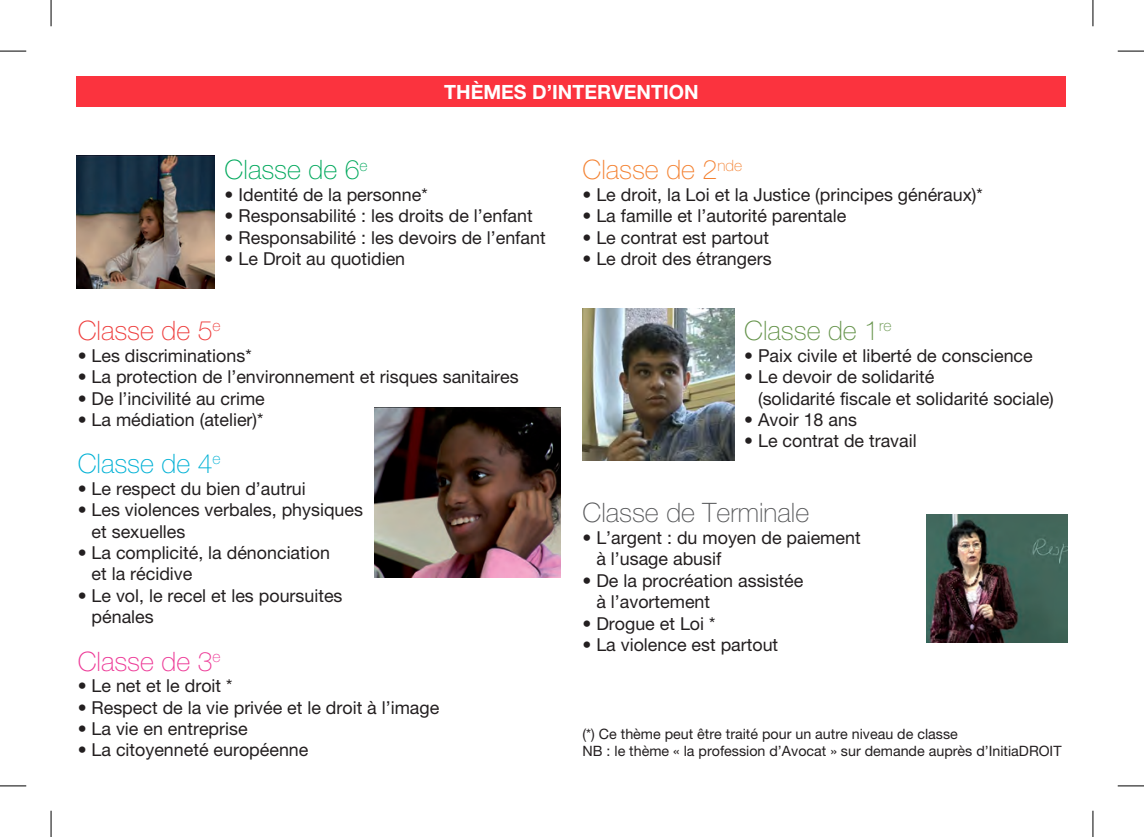
<style>
.page{position:relative;width:1144px;height:837px;background:#fff}
.page>*{position:absolute;margin:0;border:0;box-sizing:border-box;transform-origin:0 0}
.t1{font:100 26.78px "Helvetica Neue LT";color:#57585a}
.t2{font:100 26.78px "Helvetica Neue LT";color:#f48232}
.t3{font:100 26.78px "Helvetica Neue LT";color:#65934a}
.t4{font:100 26.78px "Helvetica Neue LT";color:#00a85c}
.t5{font:100 26.78px "Helvetica Neue LT";color:#ee3d3c}
.t6{font:100 26.78px "Helvetica Neue LT";color:#00b1d5}
.t7{font:100 26.78px "Helvetica Neue LT";color:#ed3896}
.t8{font:700 19.6px "Helvetica Neue LT";color:#fff}
.t9{font:17.85px/21.3px "Helvetica Neue LT";color:#231f20}
.t10{font:14.35px/17.2px "Helvetica Neue LT";color:#231f20}
</style>
<div class="page">
<div style="left:76px;top:76px;width:990px;height:30px;background:#fb333e"></div>
<img style="left:375px;top:407px;width:186px;height:170px">
<img style="left:582px;top:308px;width:152px;height:152px">
<img style="left:927px;top:514px;width:140px;height:128px">
<img style="left:76px;top:155px;width:139px;height:133px">
<svg style="left:0;top:51px;width:26px;height:1px"></svg>
<svg style="left:1118px;top:51px;width:26px;height:1px"></svg>
<svg style="left:0;top:785px;width:26px;height:1px"></svg>
<svg style="left:1118px;top:785px;width:26px;height:1px"></svg>
<svg style="left:51px;top:0;width:1px;height:26px"></svg>
<svg style="left:51px;top:810px;width:1px;height:26px"></svg>
<svg style="left:1092px;top:0;width:1px;height:26px"></svg>
<svg style="left:1092px;top:810px;width:1px;height:26px"></svg>
<p class="t8" style="left:444px;top:80px;width:256px">THÈMES D’INTERVENTION</p>
<h1 class="t4" style="left:225px;top:154px;width:145px">Classe de 6<sup>e</sup></h1>
<p class="t9" style="left:225px;top:183px;width:204px">• Identité de la personne*</p>
<p class="t9" style="left:225px;top:205px;width:310px">• Responsabilité : les droits de l’enfant</p>
<p class="t9" style="left:225px;top:226px;width:322px">• Responsabilité : les devoirs de l’enfant</p>
<p class="t9" style="left:225px;top:248px;width:182px">• Le Droit au quotidien</p>
<h1 class="t5" style="left:78px;top:315px;width:145px">Classe de 5<sup>e</sup></h1>
<p class="t9" style="left:78px;top:344px;width:175px">• Les discriminations*</p>
<p class="t9" style="left:78px;top:366px;width:443px">• La protection de l’environnement et risques sanitaires</p>
<p class="t9" style="left:78px;top:387px;width:189px">• De l’incivilité au crime</p>
<p class="t9" style="left:78px;top:408px;width:187px">• La médiation (atelier)*</p>
<h1 class="t6" style="left:78px;top:448px;width:145px">Classe de 4<sup>e</sup></h1>
<p class="t9" style="left:78px;top:477px;width:230px">• Le respect du bien d’autrui</p>
<p class="t9" style="left:92px;top:498px;width:273px;text-indent:-14px">• Les violences verbales, physiques et sexuelles</p>
<p class="t9" style="left:92px;top:541px;width:240px;text-indent:-14px">• La complicité, la dénonciation et la récidive</p>
<p class="t9" style="left:92px;top:584px;width:252px;text-indent:-14px">• Le vol, le recel et les poursuites pénales</p>
<h1 class="t7" style="left:78px;top:645px;width:145px">Classe de 3<sup>e</sup></h1>
<p class="t9" style="left:78px;top:674px;width:156px">• Le net et le droit *</p>
<p class="t9" style="left:78px;top:696px;width:363px">• Respect de la vie privée et le droit à l’image</p>
<p class="t9" style="left:78px;top:717px;width:171px">• La vie en entreprise</p>
<p class="t9" style="left:78px;top:739px;width:232px">• La citoyenneté européenne</p>
<h1 class="t2" style="left:582px;top:154px;width:161px">Classe de 2<sup>nde</sup></h1>
<p class="t9" style="left:582px;top:183px;width:402px">• Le droit, la Loi et la Justice (principes généraux)*</p>
<p class="t9" style="left:582px;top:205px;width:265px">• La famille et l’autorité parentale</p>
<p class="t9" style="left:582px;top:226px;width:188px">• Le contrat est partout</p>
<p class="t9" style="left:582px;top:248px;width:191px">• Le droit des étrangers</p>
<h1 class="t3" style="left:744px;top:315px;width:149px">Classe de 1<sup>re</sup></h1>
<p class="t9" style="left:744px;top:344px;width:290px">• Paix civile et liberté de conscience</p>
<p class="t9" style="left:758px;top:366px;width:297px;text-indent:-14px">• Le devoir de solidarité<br>(solidarité fiscale et solidarité sociale)</p>
<p class="t9" style="left:744px;top:408px;width:114px">• Avoir 18 ans</p>
<p class="t9" style="left:744px;top:430px;width:174px">• Le contrat de travail</p>
<h1 class="t1" style="left:582px;top:497px;width:228px">Classe de Terminale</h1>
<p class="t9" style="left:596px;top:526px;width:266px;text-indent:-14px">• L’argent : du moyen de paiement à l’usage abusif</p>
<p class="t9" style="left:596px;top:569px;width:208px;text-indent:-14px">• De la procréation assistée à l’avortement</p>
<p class="t9" style="left:582px;top:612px;width:134px">• Drogue et Loi *</p>
<p class="t9" style="left:582px;top:633px;width:197px">• La violence est partout</p>
<p class="t10" style="left:582px;top:725px;width:480px">(*) Ce thème peut être traité pour un autre niveau de classe<br>NB : le thème « la profession d’Avocat » sur demande auprès d’InitiaDROIT</p>
</div>
